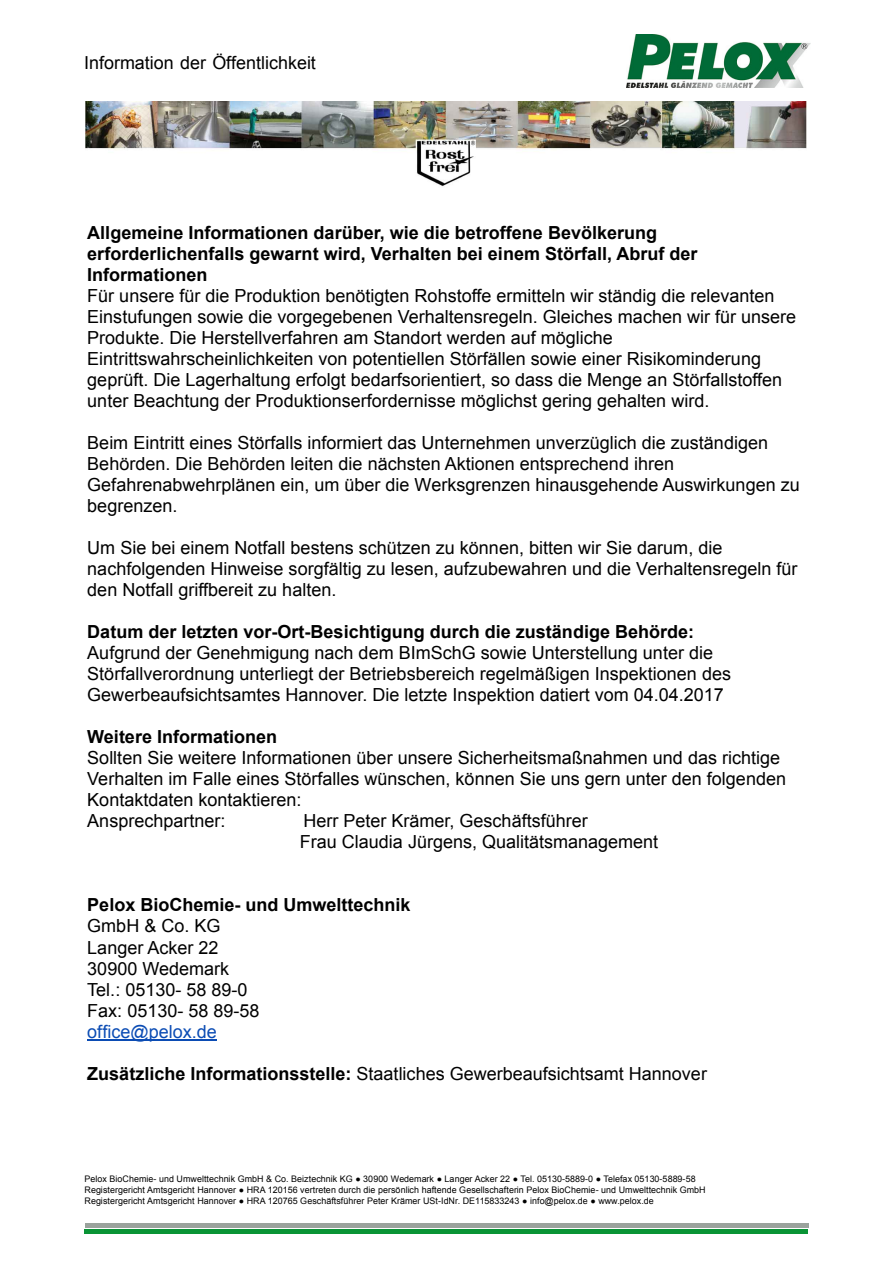
<style>
.page{position:relative;width:894px;height:1264px;background:#fff}
.page>*{position:absolute;margin:0;border:0;box-sizing:border-box;transform-origin:0 0}
.t1{font:18px/21px "font 000000001 f 878366";color:#000}
.t2{font:18px "font 000000001 f 878366";color:#0b4cb4}
.t3{font:17.85px "font 000000001 f 878366";color:#000}
.t4{font:9px/11.2px "font 000000001 f 878366";color:#000}
</style>
<div class="page">
<img style="left:86px;top:102px;width:720px;height:85px">
<img style="left:626px;top:35px;width:184px;height:52px">
<hr style="left:85px;top:1229px;width:722px;height:4px;background:#099435">
<hr style="left:85px;top:1223px;width:723px;height:4px;background:#9ba39d">
<hr style="left:87px;top:1039px;width:130px;height:1px;background:#0b4cb4">
<p class="t3" style="left:84px;top:52px;width:233px">Information der Öffentlichkeit</p>
<p class="t1" style="left:87px;top:222px;width:710px">Allgemeine Informationen darüber, wie die betroffene Bevölkerung erforderlichenfalls gewarnt wird, Verhalten bei einem Störfall, Abruf der Informationen<br>Für unsere für die Produktion benötigten Rohstoffe ermitteln wir ständig die relevanten Einstufungen sowie die vorgegebenen Verhaltensregeln. Gleiches machen wir für unsere Produkte. Die Herstellverfahren am Standort werden auf mögliche Eintrittswahrscheinlichkeiten von potentiellen Störfällen sowie einer Risikominderung geprüft. Die Lagerhaltung erfolgt bedarfsorientiert, so dass die Menge an Störfallstoffen unter Beachtung der Produktionserfordernisse möglichst gering gehalten wird.</p>
<p class="t1" style="left:87px;top:432px;width:713px">Beim Eintritt eines Störfalls informiert das Unternehmen unverzüglich die zuständigen Behörden. Die Behörden leiten die nächsten Aktionen entsprechend ihren Gefahrenabwehrplänen ein, um über die Werksgrenzen hinausgehende Auswirkungen zu begrenzen.</p>
<p class="t1" style="left:87px;top:537px;width:711px">Um Sie bei einem Notfall bestens schützen zu können, bitten wir Sie darum, die nachfolgenden Hinweise sorgfältig zu lesen, aufzubewahren und die Verhaltensregeln für den Notfall griffbereit zu halten.</p>
<p class="t1" style="left:87px;top:621px;width:645px">Datum der letzten vor-Ort-Besichtigung durch die zuständige Behörde:<br>Aufgrund der Genehmigung nach dem BImSchG sowie Unterstellung unter die Störfallverordnung unterliegt der Betriebsbereich regelmäßigen Inspektionen des Gewerbeaufsichtsamtes Hannover. Die letzte Inspektion datiert vom 04.04.2017</p>
<p class="t1" style="left:87px;top:726px;width:700px">Weitere Informationen<br>Sollten Sie weitere Informationen über unsere Sicherheitsmaßnahmen und das richtige Verhalten im Falle eines Störfalles wünschen, können Sie uns gern unter den folgenden Kontaktdaten kontaktieren:<br>Ansprechpartner:</p>
<p class="t1" style="left:300px;top:810px;width:360px">Herr Peter Krämer, Geschäftsführer<br>Frau Claudia Jürgens, Qualitätsmanagement</p>
<p class="t1" style="left:87px;top:894px;width:325px">Pelox BioChemie- und Umwelttechnik<br>GmbH &amp; Co. KG<br>Langer Acker 22<br>30900 Wedemark<br>Tel.: 05130- 58 89-0<br>Fax: 05130- 58 89-58</p>
<p class="t2" style="left:87px;top:1021px;width:131px">office@pelox.de</p>
<p class="t1" style="left:87px;top:1062px;width:621px">Zusätzliche Informationsstelle: Staatliches Gewerbeaufsichtsamt Hannover</p>
<p class="t4" style="left:85px;top:1172px;width:622px">Pelox BioChemie- und Umwelttechnik GmbH &amp; Co. Beiztechnik KG ● 30900 Wedemark ● Langer Acker 22 ● Tel. 05130-5889-0 ● Telefax 05130-5889-58<br>Registergericht Amtsgericht Hannover ● HRA 120156 vertreten durch die persönlich haftende Gesellschafterin Pelox BioChemie- und Umwelttechnik GmbH<br>Registergericht Amtsgericht Hannover ● HRA 120765 Geschäftsführer Peter Krämer USt-IdNr. DE115833243 ● info@pelox.de ● www.pelox.de</p>
</div>
